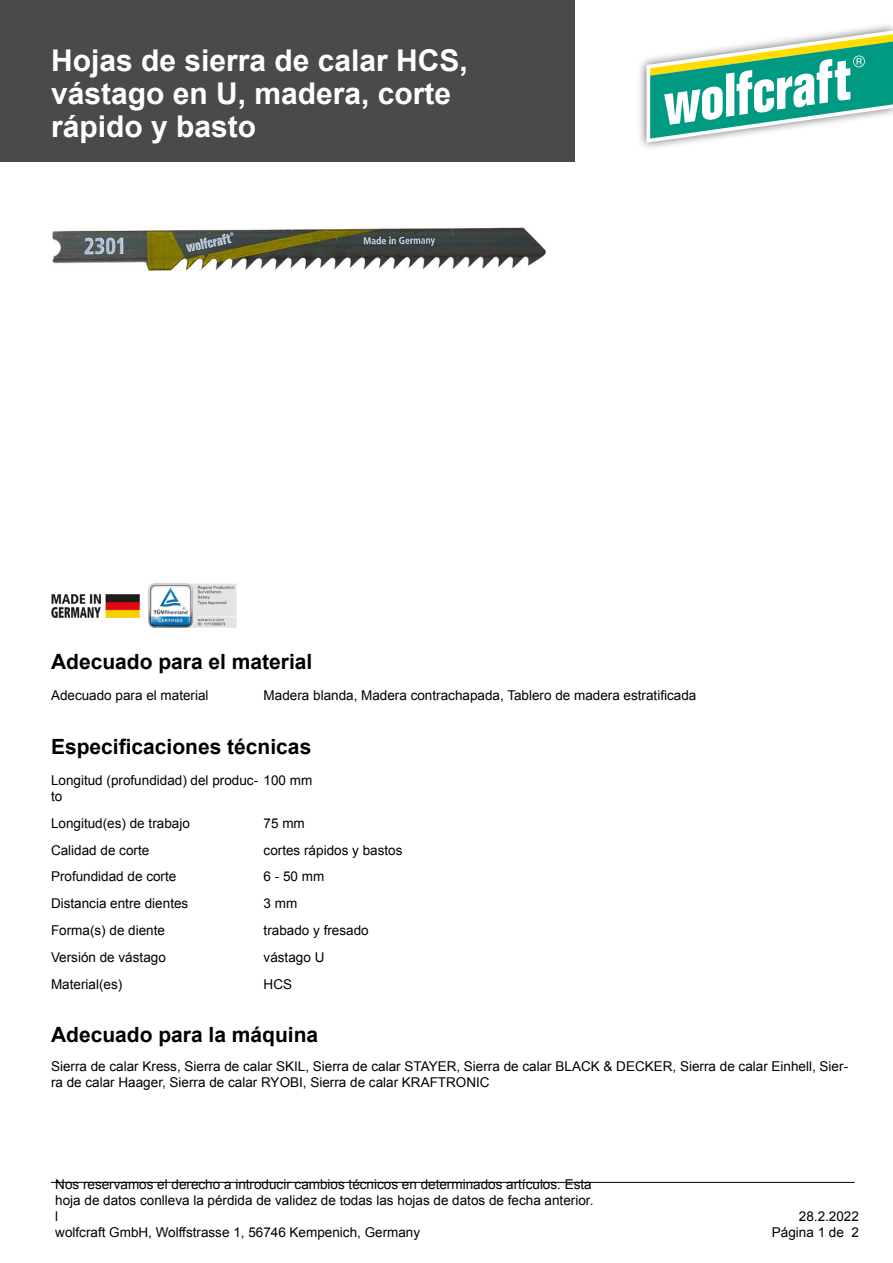
<style>
.page{position:relative;width:893px;height:1263px;background:#fff}
.page>*{position:absolute;margin:0;border:0;box-sizing:border-box;transform-origin:0 0}
.t1{font:700 30px/33px "Arial";color:#fff}
.t2{font:700 21px "Arial";color:#000}
.t3{font:13.5px/16.2px "Arial";color:#000}
</style>
<div class="page">
<div style="left:0;top:0;width:574px;height:162px;background:#4a4a49"></div>
<hr style="left:51px;top:1182px;width:804px;height:1px;background:#000">
<div style="left:637px;top:22px;width:256px;height:130px;background:#000;opacity:.6"></div>
<svg style="left:646px;top:30px;width:247px;height:113px"></svg>
<img style="left:52px;top:228px;width:494px;height:43px">
<img style="left:51px;top:594px;width:88px;height:23px">
<img style="left:148px;top:583px;width:89px;height:45px">
<h1 class="t1" style="left:51px;top:45px;width:418px">Hojas de sierra de calar HCS, vástago en U, madera, corte rápido y basto</h1>
<h2 class="t2" style="left:51px;top:647px;width:263px">Adecuado para el material</h2>
<p class="t3" style="left:51px;top:687px;width:159px">Adecuado para el material</p>
<p class="t3" style="left:264px;top:687px;width:434px">Madera blanda, Madera contrachapada, Tablero de madera estratificada</p>
<h2 class="t2" style="left:51px;top:732px;width:262px">Especificaciones técnicas</h2>
<p class="t3" style="left:51px;top:772px;width:263px">Longitud (profundidad) del produc- 100 mm to</p>
<p class="t3" style="left:51px;top:815px;width:140px">Longitud(es) de trabajo</p>
<p class="t3" style="left:264px;top:815px;width:43px">75 mm</p>
<p class="t3" style="left:51px;top:842px;width:100px">Calidad de corte</p>
<p class="t3" style="left:264px;top:842px;width:140px">cortes rápidos y bastos</p>
<p class="t3" style="left:51px;top:869px;width:127px">Profundidad de corte</p>
<p class="t3" style="left:264px;top:869px;width:62px">6 - 50 mm</p>
<p class="t3" style="left:51px;top:895px;width:139px">Distancia entre dientes</p>
<p class="t3" style="left:264px;top:895px;width:35px">3 mm</p>
<p class="t3" style="left:51px;top:922px;width:116px">Forma(s) de diente</p>
<p class="t3" style="left:264px;top:922px;width:107px">trabado y fresado</p>
<p class="t3" style="left:51px;top:949px;width:116px">Versión de vástago</p>
<p class="t3" style="left:264px;top:949px;width:62px">vástago U</p>
<p class="t3" style="left:51px;top:976px;width:73px">Material(es)</p>
<p class="t3" style="left:264px;top:976px;width:30px">HCS</p>
<h2 class="t2" style="left:51px;top:1021px;width:269px">Adecuado para la máquina</h2>
<p class="t3" style="left:51px;top:1058px;width:799px">Sierra de calar Kress, Sierra de calar SKIL, Sierra de calar STAYER, Sierra de calar BLACK &amp; DECKER, Sierra de calar Einhell, Sier&shy;ra de calar Haager, Sierra de calar RYOBI, Sierra de calar KRAFTRONIC</p>
<p class="t3" style="left:55px;top:1176px;width:540px">Nos reservamos el derecho a introducir cambios técnicos en determinados artículos. Esta hoja de datos conlleva la pérdida de validez de todas las hojas de datos de fecha anterior. l<br>wolfcraft GmbH, Wolffstrasse 1, 56746 Kempenich, Germany</p>
<p class="t3" style="left:772px;top:1208px;width:89px;text-align:right">28.2.2022<br>Página 1 de 2</p>
</div>
